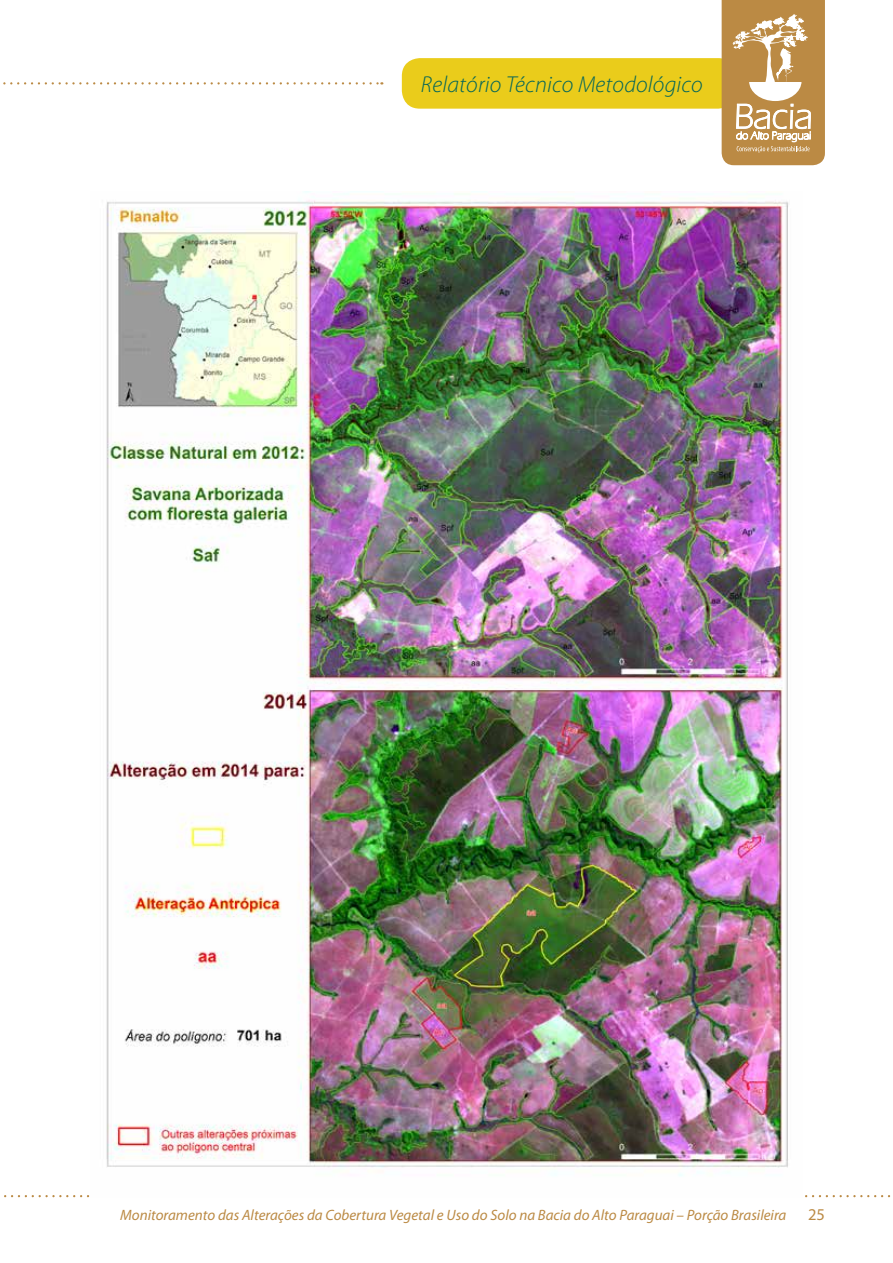
<style>
.page{position:relative;width:893px;height:1263px;background:#fff}
.page>*{position:absolute;margin:0;border:0;box-sizing:border-box;transform-origin:0 0}
.t1{font:italic 300 23.1px "Myriad Pro";letter-spacing:.01em;color:#01645a}
.t2{font:16.5px "Myriad Pro";color:#bb8a44}
.t3{font:italic 15px "Myriad Pro";color:#bb8a44}
</style>
<div class="page">
<div style="left:402px;top:58px;width:334px;height:51px;background:#eacc1b;border-radius:18px"></div>
<svg style="left:4px;top:1195px;width:887px;height:2px"></svg>
<svg style="left:3px;top:82px;width:379px;height:3px"></svg>
<svg style="left:722px;top:0;width:103px;height:165px;background:#c79f66"></svg>
<img style="left:91px;top:191px;width:711px;height:1006px">
<h1 class="t1" style="left:421px;top:72px;width:283px">Relatório Técnico Metodológico</h1>
<p class="t3" style="left:120px;top:1206px;width:668px">Monitoramento das Alterações da Cobertura Vegetal e Uso do Solo na Bacia do Alto Paraguai – Porção Brasileira</p>
<p class="t2" style="left:808px;top:1204px;width:18px">25</p>
</div>
